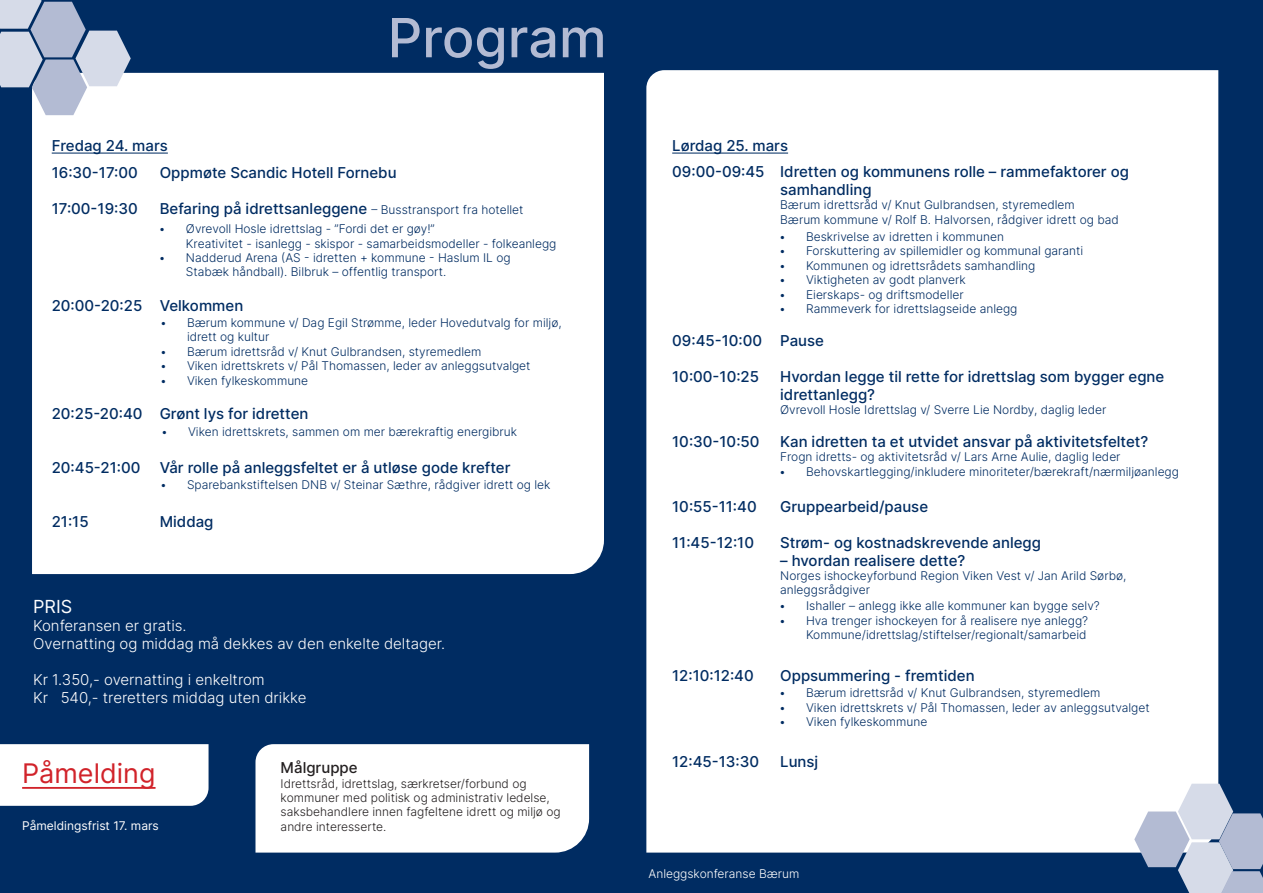
<style>
.page{position:relative;width:1263px;height:893px;background:#002c62}
.page>*{position:absolute;margin:0;border:0;box-sizing:border-box;transform-origin:0 0}
.t1{font:500 54px "Inter";color:#b3bbd3}
.t2{font:27px "Inter";color:#d1232a}
.t3{font:18px "Inter";color:#fff}
.t4{font:500 15px/18px "Inter";color:#002c62}
.t5{font:300 15px/18px "Inter";color:#fff}
.t6{font:500 15px "Inter";color:#231f20}
.t7{font:300 12px/14.4px "Inter";color:#002c62}
.t8{font:300 12px/14.4px "Inter";color:#231f20}
.t9{font:300 12px "Inter";color:#fff}
.t10{font:12px "Inter";color:#fff}
.s1{font-weight:300;font-size:12px}
</style>
<div class="page">
<div style="left:646px;top:70px;width:572px;height:783px;background:#fff"></div>
<div style="left:32px;top:73px;width:572px;height:501px;background:#fff"></div>
<hr style="left:52px;top:153px;width:116px;height:1px;background:#002c62">
<svg style="left:1134px;top:784px;width:129px;height:109px"></svg>
<svg style="left:0;top:0;width:131px;height:115px"></svg>
<div style="left:0;top:744px;width:209px;height:62px;background:#fff"></div>
<hr style="left:22px;top:787px;width:134px;height:2px;background:#d1232a">
<hr style="left:672px;top:153px;width:116px;height:1px;background:#002c62">
<div style="left:255px;top:744px;width:334px;height:109px;background:#fff"></div>
<p class="t4" style="left:52px;top:136px;width:118px">Fredag 24. mars</p>
<p class="t1" style="left:388px;top:-2px;width:220px">Program</p>
<p class="t4" style="left:52px;top:163px;width:88px">16:30-17:00</p>
<p class="t4" style="left:160px;top:163px;width:238px">Oppmøte Scandic Hotell Fornebu</p>
<p class="t4" style="left:52px;top:199px;width:88px">17:00-19:30</p>
<p class="t4" style="left:160px;top:199px;width:365px">Befaring på idrettsanleggene <span class="s1">– Busstransport fra hotellet</span></p>
<p class="t7" style="left:186px;top:221px;width:372px;text-indent:-27px">• Øvrevoll Hosle idrettslag - ”Fordi det er gøy!”<br>Kreativitet - isanlegg - skispor - samarbeidsmodeller - folkeanlegg</p>
<p class="t7" style="left:186px;top:250px;width:326px;text-indent:-27px">• Nadderud Arena (AS - idretten + kommune - Haslum IL og<br>Stabæk håndball). Bilbruk – offentlig transport.</p>
<p class="t4" style="left:52px;top:297px;width:193px">20:00-20:25 Velkommen</p>
<p class="t7" style="left:187px;top:315px;width:376px;text-indent:-27px">• Bærum kommune v/ Dag Egil Strømme, leder Hovedutvalg for miljø, idrett og kultur</p>
<p class="t7" style="left:160px;top:344px;width:323px">• Bærum idrettsråd v/ Knut Gulbrandsen, styremedlem</p>
<p class="t7" style="left:160px;top:358px;width:372px">• Viken idrettskrets v/ Pål Thomassen, leder av anleggsutvalget</p>
<p class="t7" style="left:160px;top:373px;width:150px">• Viken fylkeskommune</p>
<p class="t4" style="left:52px;top:405px;width:258px">20:25-20:40 Grønt lys for idretten</p>
<p class="t4" style="left:52px;top:459px;width:90px">20:45-21:00</p>
<p class="t4" style="left:160px;top:459px;width:352px">Vår rolle på anleggsfeltet er å utløse gode krefter</p>
<p class="t4" style="left:52px;top:513px;width:38px">21:15</p>
<p class="t4" style="left:160px;top:513px;width:55px">Middag</p>
<p class="t7" style="left:161px;top:424px;width:357px">• Viken idrettskrets, sammen om mer bærekraftig energibruk</p>
<p class="t7" style="left:160px;top:477px;width:392px">• Sparebankstiftelsen DNB v/ Steinar Sæthre, rådgiver idrett og lek</p>
<p class="t3" style="left:33px;top:594px;width:41px">PRIS</p>
<p class="t5" style="left:33px;top:616px;width:414px">Konferansen er gratis.<br>Overnatting og middag må dekkes av den enkelte deltager.</p>
<p class="t5" style="left:33px;top:670px;width:233px">Kr 1.350,- overnatting i enkeltrom</p>
<p class="t5" style="left:33px;top:688px;width:275px">Kr 540,- treretters middag uten drikke</p>
<p class="t6" style="left:281px;top:757px;width:78px">Målgruppe</p>
<p class="t8" style="left:281px;top:776px;width:282px">Idrettsråd, idrettslag, særkretser/forbund og kommuner med politisk og administrativ ledelse, saksbehandlere innen fagfeltene idrett og miljø og</p>
<p class="t2" style="left:22px;top:754px;width:135px">Påmelding</p>
<p class="t10" style="left:22px;top:816px;width:138px">Påmeldingsfrist 17. mars</p>
<p class="t8" style="left:281px;top:819px;width:107px">andre interesserte.</p>
<p class="t4" style="left:672px;top:136px;width:117px">Lørdag 25. mars</p>
<p class="t4" style="left:672px;top:162px;width:458px">09:00-09:45 Idretten og kommunens rolle – rammefaktorer og</p>
<p class="t4" style="left:780px;top:180px;width:93px">samhandling</p>
<p class="t7" style="left:780px;top:197px;width:296px">Bærum idrettsråd v/ Knut Gulbrandsen, styremedlem</p>
<p class="t7" style="left:780px;top:212px;width:340px">Bærum kommune v/ Rolf B. Halvorsen, rådgiver idrett og bad</p>
<p class="t7" style="left:779px;top:229px;width:226px">• Beskrivelse av idretten i kommunen</p>
<p class="t7" style="left:779px;top:243px;width:306px">• Forskuttering av spillemidler og kommunal garanti</p>
<p class="t7" style="left:779px;top:258px;width:258px">• Kommunen og idrettsrådets samhandling</p>
<p class="t7" style="left:779px;top:272px;width:188px">• Viktigheten av godt planverk</p>
<p class="t7" style="left:779px;top:287px;width:186px">• Eierskaps- og driftsmodeller</p>
<p class="t7" style="left:779px;top:301px;width:240px">• Rammeverk for idrettslagseide anlegg</p>
<p class="t4" style="left:672px;top:331px;width:153px">09:45-10:00 Pause</p>
<p class="t4" style="left:672px;top:367px;width:88px">10:00-10:25</p>
<p class="t4" style="left:780px;top:367px;width:386px">Hvordan legge til rette for idrettslag som bygger egne idrettanlegg?</p>
<p class="t7" style="left:780px;top:403px;width:328px">Øvrevoll Hosle Idrettslag v/ Sverre Lie Nordby, daglig leder</p>
<p class="t4" style="left:672px;top:432px;width:89px">10:30-10:50</p>
<p class="t4" style="left:780px;top:432px;width:370px">Kan idretten ta et utvidet ansvar på aktivitetsfeltet?</p>
<p class="t7" style="left:780px;top:449px;width:342px">Frogn idretts- og aktivitetsråd v/ Lars Arne Aulie, daglig leder</p>
<p class="t4" style="left:672px;top:497px;width:86px">10:55-11:40</p>
<p class="t4" style="left:780px;top:497px;width:149px">Gruppearbeid/pause</p>
<p class="t4" style="left:672px;top:533px;width:83px">11:45-12:10</p>
<p class="t4" style="left:780px;top:533px;width:262px">Strøm- og kostnadskrevende anlegg</p>
<p class="t4" style="left:780px;top:551px;width:187px">– hvordan realisere dette?</p>
<p class="t7" style="left:780px;top:568px;width:348px">Norges ishockeyforbund Region Viken Vest v/ Jan Arild Sørbø, anleggsrådgiver</p>
<p class="t7" style="left:779px;top:464px;width:401px">• Behovskartlegging/inkludere minoriteter/bærekraft/nærmiljøanlegg</p>
<p class="t7" style="left:779px;top:598px;width:322px">• Ishaller – anlegg ikke alle kommuner kan bygge selv?</p>
<p class="t7" style="left:779px;top:613px;width:311px;text-align:right">• Hva trenger ishockeyen for å realisere nye anlegg?<br>Kommune/idrettslag/stiftelser/regionalt/samarbeid</p>
<p class="t4" style="left:672px;top:666px;width:83px">12:10:12:40</p>
<p class="t4" style="left:780px;top:666px;width:196px">Oppsummering - fremtiden</p>
<p class="t7" style="left:779px;top:686px;width:323px">• Bærum idrettsråd v/ Knut Gulbrandsen, styremedlem</p>
<p class="t7" style="left:779px;top:700px;width:372px">• Viken idrettskrets v/ Pål Thomassen, leder av anleggsutvalget</p>
<p class="t7" style="left:779px;top:714px;width:150px">• Viken fylkeskommune</p>
<p class="t4" style="left:672px;top:752px;width:88px">12:45-13:30</p>
<p class="t4" style="left:780px;top:752px;width:40px">Lunsj</p>
<p class="t9" style="left:648px;top:865px;width:152px">Anleggskonferanse Bærum</p>
</div>
